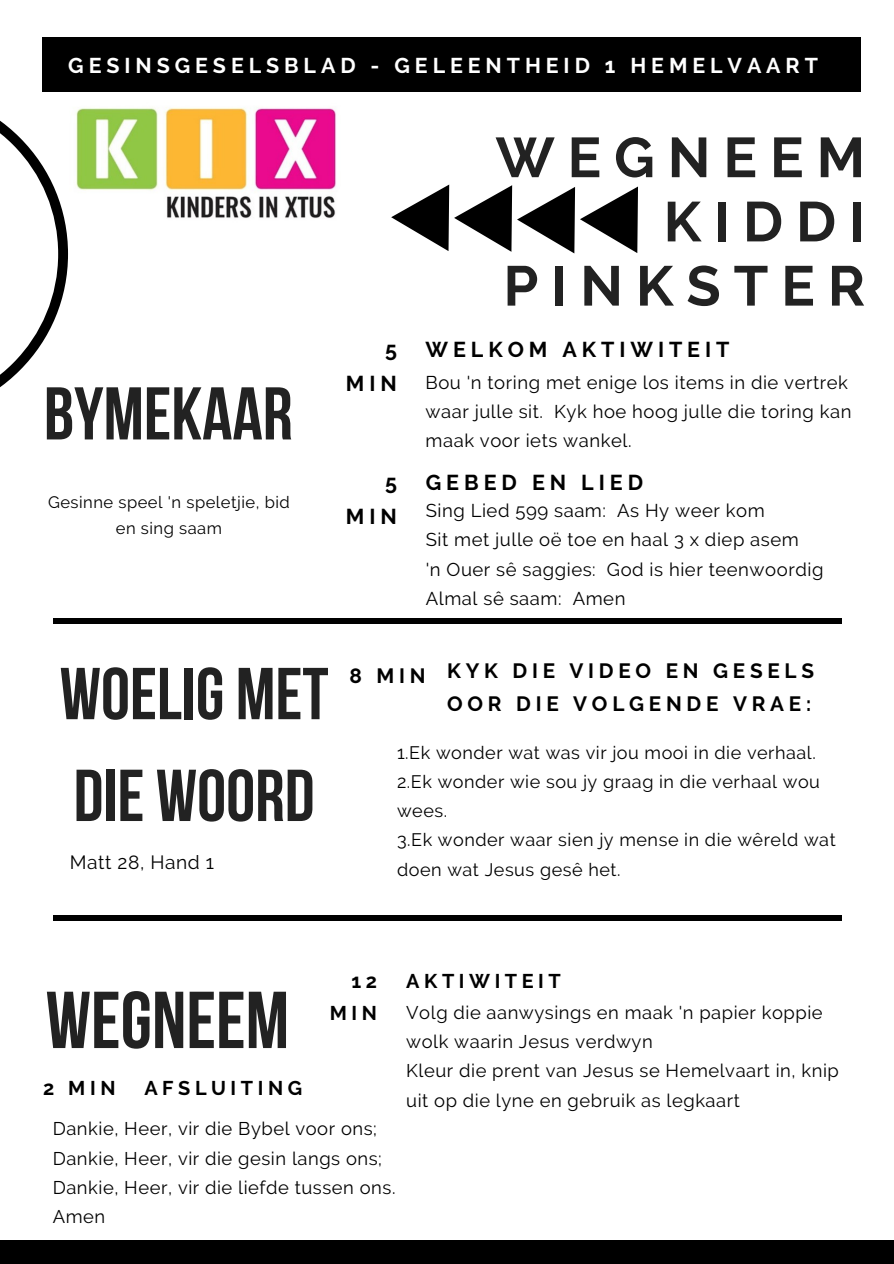
<style>
.page{position:relative;width:894px;height:1264px;background:#fff}
.page>*{position:absolute;margin:0;border:0;box-sizing:border-box;transform-origin:0 0}
.t1{font:700 80.4px "Bebas Neue";color:#222}
.t2{font:700 74.4px "Bebas Neue";color:#222}
.t3{font:700 73.35px/101.7px "Bebas Neue";color:#222}
.t4{font:700 56.1px "Raleway";letter-spacing:.23em;color:#222}
.t5{font:700 21.45px/34px "Raleway";letter-spacing:.23em;color:#000;text-align:right}
.t6{font:700 21.3px "Raleway";letter-spacing:.23em;color:#fff}
.t7{font:700 20.7px/32.8px "Raleway";letter-spacing:.23em;color:#000}
.t8{font:700 19.8px/31.5px "Raleway";letter-spacing:.23em;color:#000;text-align:right}
.t9{font:19.2px "Raleway";letter-spacing:.03em;color:#000}
.t10{font:18.45px/29.2px "Raleway";letter-spacing:.03em;color:#000}
.t11{font:18.3px/29.2px "Raleway";letter-spacing:.03em;color:#000}
.t12{font:18px/29.2px "Raleway";letter-spacing:.03em;color:#000}
.t13{font:16.5px/26px "Raleway";letter-spacing:.03em;color:#000;text-align:center}
</style>
<div class="page">
<div style="left:43px;top:38px;width:817px;height:54px;background:#000"></div>
<svg style="left:0;top:89px;width:68px;height:299px"></svg>
<svg style="left:391px;top:184px;width:246px;height:69px"></svg>
<div style="left:53px;top:618px;width:788px;height:5px;background:#000"></div>
<div style="left:53px;top:915px;width:788px;height:5px;background:#000"></div>
<div style="left:0;top:1240px;width:893px;height:23px;background:#000"></div>
<img style="left:75px;top:107px;width:261px;height:112px">
<p class="t6" style="left:68px;top:53px;width:751px">GESINSGESELSBLAD - GELEENTHEID 1 HEMELVAART</p>
<p class="t2" style="left:44px;top:383px;width:250px">BYMEKAAR</p>
<p class="t13" style="left:48px;top:489px;width:243px">Gesinne speel 'n speletjie, bid en sing saam</p>
<p class="t4" style="left:495px;top:124px;width:371px">WEGNEEM</p>
<p class="t4" style="left:663px;top:189px;width:203px">KIDDI</p>
<p class="t4" style="left:503px;top:253px;width:363px">PINKSTER</p>
<p class="t5" style="left:346px;top:332px;width:52px">5<br>MIN</p>
<p class="t5" style="left:425px;top:332px;width:305px">WELKOM AKTIWITEIT</p>
<p class="t10" style="left:425px;top:367px;width:427px">Bou 'n toring met enige los items in die vertrek waar julle sit. Kyk hoe hoog julle die toring kan maak voor iets wankel.</p>
<p class="t5" style="left:346px;top:465px;width:53px">5<br>MIN</p>
<p class="t5" style="left:425px;top:465px;width:219px">GEBED EN LIED</p>
<p class="t10" style="left:425px;top:496px;width:340px">Sing Lied 599 saam: As Hy weer kom</p>
<p class="t10" style="left:425px;top:525px;width:374px">Sit met julle oë toe en haal 3 x diep asem</p>
<p class="t10" style="left:425px;top:554px;width:399px">'n Ouer sê saggies: God is hier teenwoordig</p>
<p class="t10" style="left:425px;top:583px;width:201px">Almal sê saam: Amen</p>
<p class="t3" style="left:60px;top:650px;width:270px">WOELIG MET<br>DIE WOORD</p>
<p class="t9" style="left:70px;top:851px;width:146px">Matt 28, Hand 1</p>
<p class="t7" style="left:349px;top:659px;width:77px">8 MIN</p>
<p class="t7" style="left:447px;top:654px;width:368px">KYK DIE VIDEO EN GESELS<br>OOR DIE VOLGENDE VRAE:</p>
<p class="t12" style="left:397px;top:737px;width:420px">1.Ek wonder wat was vir jou mooi in die verhaal.</p>
<p class="t12" style="left:397px;top:766px;width:424px">2.Ek wonder wie sou jy graag in die verhaal wou wees.</p>
<p class="t12" style="left:397px;top:825px;width:440px">3.Ek wonder waar sien jy mense in die wêreld wat doen wat Jesus gesê het.</p>
<p class="t8" style="left:330px;top:965px;width:49px">12<br>MIN</p>
<p class="t8" style="left:406px;top:965px;width:156px">AKTIWITEIT</p>
<p class="t1" style="left:46px;top:987px;width:245px">WEGNEEM</p>
<p class="t11" style="left:406px;top:997px;width:418px">Volg die aanwysings en maak 'n papier koppie wolk waarin Jesus verdwyn</p>
<p class="t11" style="left:406px;top:1056px;width:434px">Kleur die prent van Jesus se Hemelvaart in, knip uit op die lyne en gebruik as legkaart</p>
<p class="t8" style="left:43px;top:1071px;width:74px">2 MIN</p>
<p class="t8" style="left:144px;top:1071px;width:159px">AFSLUITING</p>
<p class="t11" style="left:53px;top:1114px;width:326px">Dankie, Heer, vir die Bybel voor ons;</p>
<p class="t11" style="left:53px;top:1143px;width:330px">Dankie, Heer, vir die gesin langs ons;</p>
<p class="t11" style="left:53px;top:1172px;width:344px">Dankie, Heer, vir die liefde tussen ons.</p>
<p class="t11" style="left:53px;top:1202px;width:54px">Amen</p>
</div>
